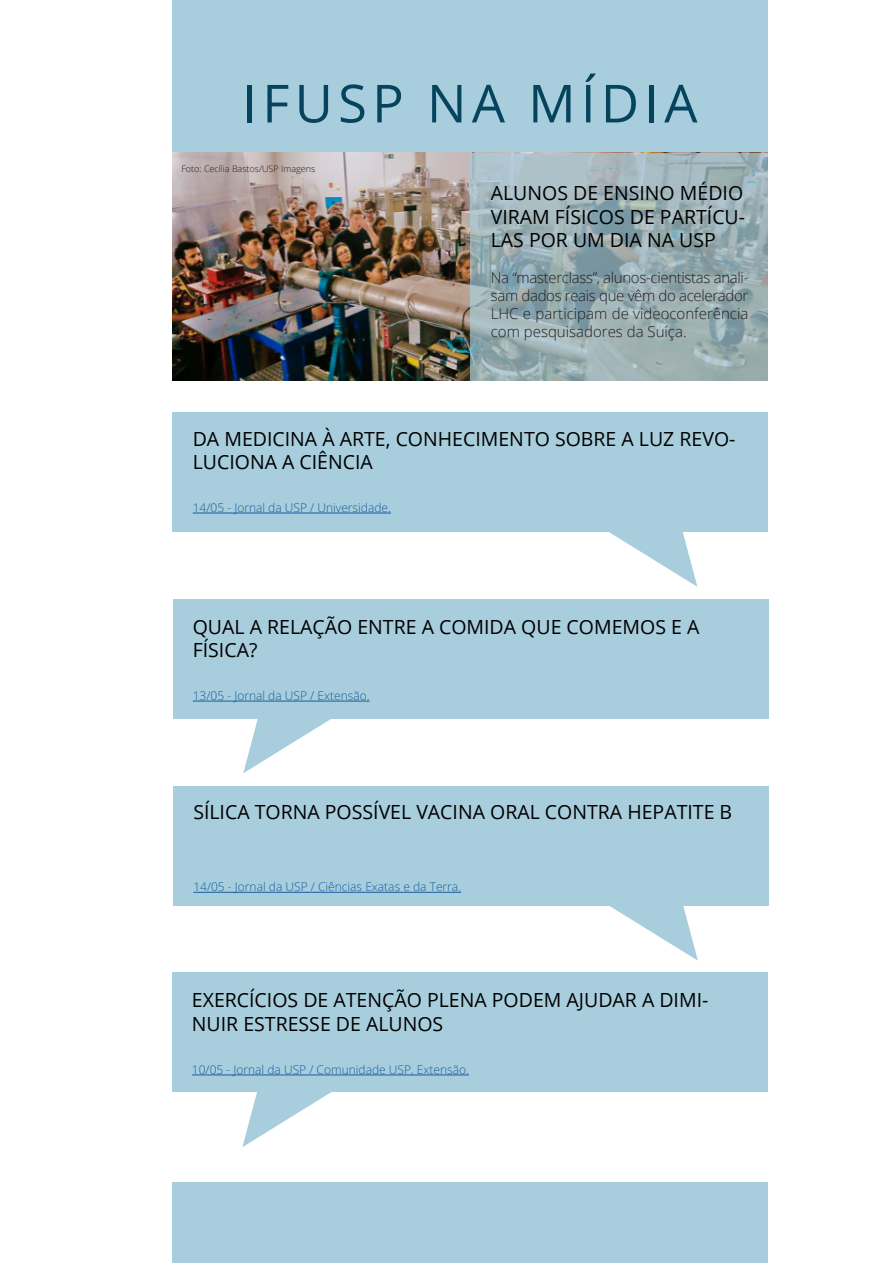
<style>
.page{position:relative;width:893px;height:1263px;background:#fff}
.page>*{position:absolute;margin:0;border:0;box-sizing:border-box;transform-origin:0 0}
.t1{font:52.5px "Open Sans";letter-spacing:.1em;color:#06445d}
.t2{font:19.5px/23.4px "Open Sans";color:#000}
.t3{font:300 15px/18px "Open Sans";color:#231f20;text-align:justify}
.t4{font:300 12px "Open Sans";color:#175d9e}
.t5{font:300 9px "Open Sans";color:#231f20}
</style>
<div class="page">
<div style="left:172px;top:0;width:595px;height:153px;background:#a8cedd"></div>
<img style="left:172px;top:153px;width:298px;height:228px">
<svg style="left:470px;top:153px;width:297px;height:228px;background:#9bb0b4"></svg>
<div style="left:172px;top:412px;width:596px;height:119px;background:#a8cedd"></div>
<svg style="left:608px;top:531px;width:89px;height:56px"></svg>
<hr style="left:193px;top:513px;width:198px;height:1px;background:#175d9e">
<div style="left:173px;top:599px;width:595px;height:119px;background:#a8cedd"></div>
<svg style="left:243px;top:718px;width:90px;height:55px"></svg>
<hr style="left:193px;top:701px;width:177px;height:1px;background:#175d9e">
<div style="left:173px;top:786px;width:595px;height:119px;background:#a8cedd"></div>
<svg style="left:609px;top:905px;width:89px;height:56px"></svg>
<hr style="left:193px;top:892px;width:268px;height:1px;background:#175d9e">
<div style="left:172px;top:973px;width:595px;height:119px;background:#a8cedd"></div>
<svg style="left:242px;top:1092px;width:89px;height:55px"></svg>
<hr style="left:192px;top:1075px;width:277px;height:1px;background:#175d9e">
<div style="left:172px;top:1182px;width:595px;height:81px;background:#a8cedd"></div>
<h1 class="t1" style="left:242px;top:67px;width:457px">IFUSP NA MÍDIA</h1>
<p class="t5" style="left:181px;top:162px;width:135px">Foto: Cecília Bastos/USP Imagens</p>
<p class="t2" style="left:491px;top:181px;width:256px;text-align:justify">ALUNOS DE ENSINO MÉDIO VIRAM FÍSICOS DE PARTÍCU-LAS POR UM DIA NA USP</p>
<p class="t3" style="left:491px;top:268px;width:259px">Na “masterclass”, alunos-cientistas anali&shy;sam dados reais que vêm do acelerador LHC e participam de videoconferência com pesquisadores da Suíça.</p>
<p class="t2" style="left:193px;top:426px;width:544px">DA MEDICINA À ARTE, CONHECIMENTO SOBRE A LUZ REVO-<br>LUCIONA A CIÊNCIA</p>
<p class="t4" style="left:193px;top:499px;width:200px">14/05 - Jornal da USP / Universidade.</p>
<p class="t2" style="left:193px;top:614px;width:508px">QUAL A RELAÇÃO ENTRE A COMIDA QUE COMEMOS E A<br>FÍSICA?</p>
<p class="t4" style="left:193px;top:688px;width:178px">13/05 - Jornal da USP / Extensão.</p>
<p class="t2" style="left:193px;top:800px;width:540px">SÍLICA TORNA POSSÍVEL VACINA ORAL CONTRA HEPATITE B</p>
<p class="t4" style="left:193px;top:879px;width:269px">14/05 - Jornal da USP / Ciências Exatas e da Terra.</p>
<p class="t2" style="left:192px;top:988px;width:518px">EXERCÍCIOS DE ATENÇÃO PLENA PODEM AJUDAR A DIMI-<br>NUIR ESTRESSE DE ALUNOS</p>
<p class="t4" style="left:192px;top:1061px;width:278px">10/05 - Jornal da USP / Comunidade USP, Extensão.</p>
</div>
